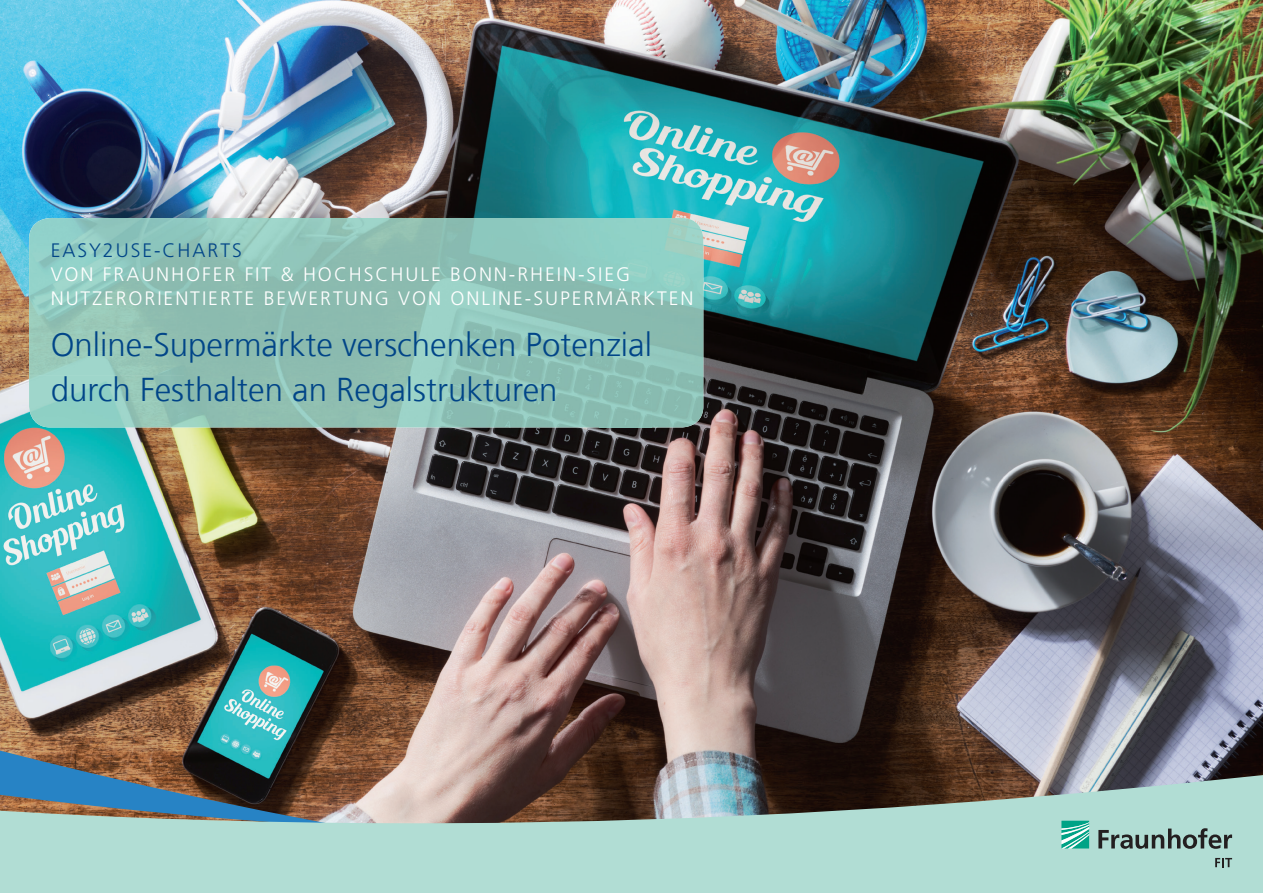
<style>
.page{position:relative;width:1263px;height:893px;background:#fff}
.page>*{position:absolute;margin:0;border:0;box-sizing:border-box;transform-origin:0 0}
.t1{font:300 33px/45px "Frutiger LT Com";color:#014588}
.t2{font:300 19.5px/24px "Frutiger";letter-spacing:.1em;color:#fff}
.t3{font:300 19.5px "Frutiger";letter-spacing:.1em;color:#014588}
</style>
<div class="page">
<img style="left:0;top:0;width:1263px;height:728px">
<img style="left:0;top:728px;width:1263px;height:20px">
<svg style="left:0;top:748px;width:1263px;height:145px;background:#90a59f"></svg>
<svg style="left:1061px;top:821px;width:28px;height:27px"></svg>
<svg style="left:1098px;top:828px;width:134px;height:21px;background:#7d9893"></svg>
<svg style="left:1215px;top:858px;width:17px;height:9px"></svg>
<img style="left:29px;top:218px;width:674px;height:209px">
<p class="t3" style="left:51px;top:239px;width:193px">EASY2USE-CHARTS</p>
<p class="t2" style="left:51px;top:262px;width:644px">VON FRAUNHOFER FIT &amp; HOCHSCHULE BONN-RHEIN-SIEG<br>NUTZERORIENTIERTE BEWERTUNG VON ONLINE-SUPERMÄRKTEN</p>
<h1 class="t1" style="left:51px;top:322px;width:603px">Online-Supermärkte verschenken Potenzial durch Festhalten an Regalstrukturen</h1>
</div>
